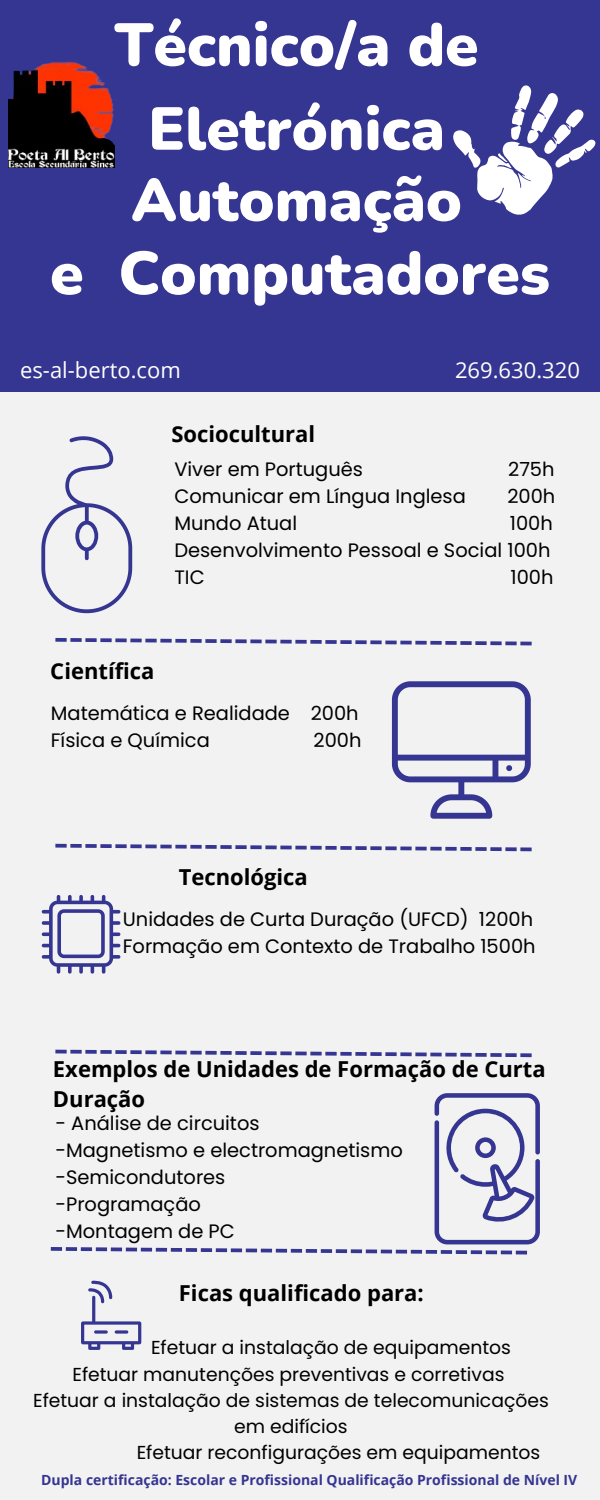
<style>
.page{position:relative;width:600px;height:1500px;background:#f2f2f2}
.page>*{position:absolute;margin:0;border:0;box-sizing:border-box;transform-origin:0 0}
.t1{font:900 60.7px "Nunito";color:#fff}
.t2{font:900 60.3px/84px "Nunito";color:#fff;text-align:center}
.t3{font:900 60px "Nunito";color:#fff}
.t4{font:700 22px/30.8px "Open Sans";color:#000}
.t5{font:22px "Open Sans";color:#fff}
.t6{font:19.4px/27px "Poppins";color:#000}
.t7{font:18.8px "Poppins";color:#000}
.t8{font:700 14px "Open Sans";color:#353592}
</style>
<div class="page">
<svg style="left:41px;top:436px;width:91px;height:177px"></svg>
<svg style="left:392px;top:681px;width:139px;height:138px"></svg>
<svg style="left:42px;top:895px;width:78px;height:79px"></svg>
<svg style="left:81px;top:1280px;width:60px;height:70px"></svg>
<svg style="left:55px;top:638px;width:477px;height:7px"></svg>
<svg style="left:55px;top:844px;width:477px;height:7px"></svg>
<svg style="left:55px;top:1050px;width:477px;height:7px"></svg>
<svg style="left:51px;top:1093px;width:489px;height:162px"></svg>
<div style="left:0;top:0;width:600px;height:391px;background:#353592"></div>
<svg style="left:453px;top:85px;width:143px;height:130px"></svg>
<img style="left:8px;top:62px;width:106px;height:106px">
<h1 class="t2" style="left:115px;top:4px;width:366px">Técnico/a de<br>Eletrónica</h1>
<p class="t3" style="left:131px;top:160px;width:332px">Automação</p>
<h1 class="t1" style="left:50px;top:233px;width:501px">e Computadores</h1>
<p class="t5" style="left:20px;top:355px;width:162px">es-al-berto.com</p>
<p class="t5" style="left:455px;top:355px;width:126px">269.630.320</p>
<h4 class="t4" style="left:171px;top:419px;width:145px">Sociocultural</h4>
<h1 class="t6" style="left:174px;top:456px;width:190px">Viver em Português</h1>
<h1 class="t6" style="left:508px;top:456px;width:48px">275h</h1>
<h1 class="t6" style="left:174px;top:483px;width:293px">Comunicar em Língua Inglesa</h1>
<h1 class="t6" style="left:507px;top:483px;width:49px">200h</h1>
<h1 class="t6" style="left:174px;top:510px;width:124px">Mundo Atual</h1>
<h1 class="t6" style="left:174px;top:510px;width:380px;text-align:justify;text-indent:335px">100h Desenvolvimento Pessoal e Social 100h TIC</h1>
<h1 class="t6" style="left:511px;top:564px;width:45px">100h</h1>
<h2 class="t4" style="left:50px;top:655px;width:106px">Científica</h2>
<h3 class="t6" style="left:51px;top:699px;width:309px">Matemática e Realidade 200h<br>Física e Química</h3>
<h3 class="t6" style="left:314px;top:726px;width:49px">200h</h3>
<p class="t4" style="left:179px;top:861px;width:131px">Tecnológica</p>
<p class="t6" style="left:123px;top:906px;width:414px">Unidades de Curta Duração (UFCD) 1200h<br>Formação em Contexto de Trabalho 1500h</p>
<h4 class="t4" style="left:53px;top:1053px;width:494px">Exemplos de Unidades de Formação de Curta<br>Duração</h4>
<h2 class="t6" style="left:55px;top:1110px;width:349px">- Análise de circuitos<br>-Magnetismo e electromagnetismo -Semicondutores<br>-Programação<br>-Montagem de PC</h2>
<h2 class="t4" style="left:179px;top:1277px;width:246px">Ficas qualificado para:</h2>
<h4 class="t7" style="left:151px;top:1335px;width:361px">Efetuar a instalação de equipamentos</h4>
<h4 class="t7" style="left:72px;top:1361px;width:434px">Efetuar manutenções preventivas e corretivas</h4>
<h4 class="t7" style="left:33px;top:1387px;width:517px">Efetuar a instalação de sistemas de telecomunicações</h4>
<h4 class="t7" style="left:234px;top:1413px;width:115px">em edifícios</h4>
<h4 class="t7" style="left:137px;top:1440px;width:405px">Efetuar reconfigurações em equipamentos</h4>
<h2 class="t8" style="left:41px;top:1470px;width:538px">Dupla certificação: Escolar e Profissional Qualificação Profissional de Nível IV</h2>
</div>
